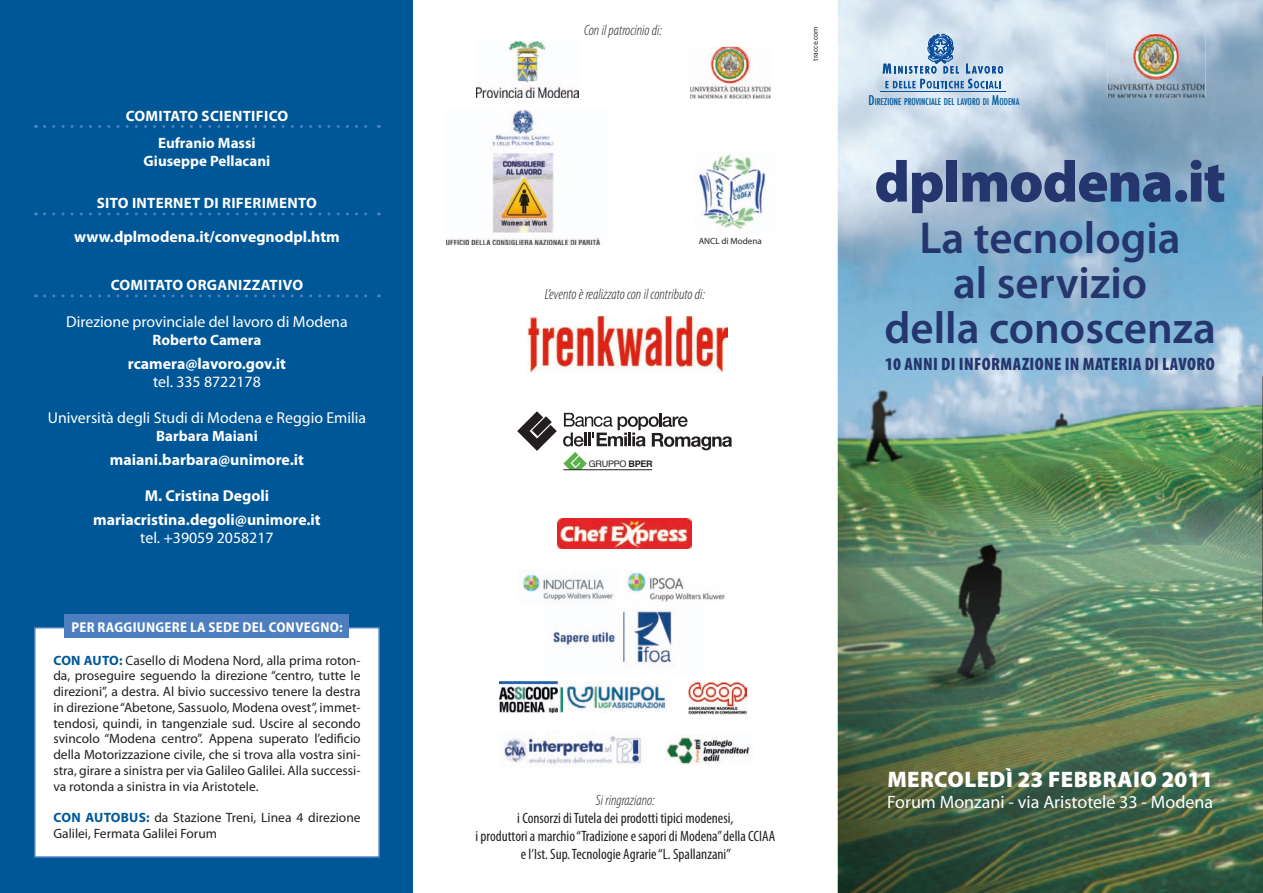
<style>
.page{position:relative;width:1263px;height:893px;background:#fff}
.page>*{position:absolute;margin:0;border:0;box-sizing:border-box;transform-origin:0 0}
.t1{font:900 58.5px "Myriad Pro";color:#25356d}
.t2{font:600 45px/45px "Myriad Pro";color:#25356d;text-align:center}
.t3{font:900 22.5px "Myriad Pro";letter-spacing:.02em;color:#fff}
.t4{font:900 condensed 18px "Myriad Pro";letter-spacing:.02em;color:#25356d}
.t5{font:18px "Myriad Pro";color:#fff}
.t6{font:700 15.75px/24.3px "Myriad Pro";color:#fff;text-align:center}
.t7{font:15.75px "Myriad Pro";color:#fff}
.t8{font:condensed 15px/18px "Myriad Pro";color:#231f20;text-align:center}
.t9{font:700 15px/27.3px "Myriad Pro";letter-spacing:.02em;color:#fff;text-align:center}
.t10{font:italic 300 condensed 15px "Myriad Pro";color:#231f20}
.t11{font:700 15px "Myriad Pro";color:#fff}
.t12{font:700 semi-condensed 14.25px "Myriad Pro";letter-spacing:.02em;color:#fff}
.t13{font:13.5px/15.8px "Myriad Pro";color:#231f20;text-align:justify}
.t14{font:500 condensed 9.15px "Futura";color:#005798}
.t15{font:9px "Myriad Pro";color:#231f20}
.t16{font:9px "Helvetica";letter-spacing:-.03em;color:#231f20}
.t17{font:7.5px "Myriad Pro";letter-spacing:-.005em;color:#231f20}
.s1{font-weight:700;color:#005798}
.s2{font-weight:700}
.s3{font-size:13.05px}
</style>
<div class="page">
<div style="left:0;top:0;width:412px;height:893px;background:#005798"></div>
<div style="left:35px;top:628px;width:344px;height:229px;background:#fff"></div>
<div style="left:34px;top:627px;width:346px;height:231px;border:2px solid #4d7fc0"></div>
<img style="left:838px;top:0;width:425px;height:893px">
<div style="left:65px;top:614px;width:284px;height:24px;background:#4d7fc0"></div>
<hr style="left:1262px;top:376px;width:1px;height:251px;background:#231f20">
<svg style="left:45px;top:125px;width:334px;height:3px"></svg>
<svg style="left:45px;top:212px;width:334px;height:3px"></svg>
<svg style="left:45px;top:294px;width:334px;height:3px"></svg>
<img style="left:1108px;top:34px;width:97px;height:64px">
<img style="left:1134px;top:34px;width:44px;height:45px;border-radius:22px">
<hr style="left:880px;top:91px;width:126px;height:1px;background:#0a4f9e">
<svg style="left:883px;top:34px;width:120px;height:54px;background:#acc5df"></svg>
<img style="left:476px;top:42px;width:103px;height:55px">
<img style="left:695px;top:152px;width:71px;height:77px">
<img style="left:690px;top:47px;width:81px;height:51px">
<img style="left:712px;top:47px;width:36px;height:37px;border-radius:18px">
<svg style="left:517px;top:411px;width:40px;height:40px"></svg>
<svg style="left:563px;top:413px;width:169px;height:57px"></svg>
<hr style="left:563px;top:469px;width:89px;height:1px;background:#231f20">
<img style="left:557px;top:518px;width:135px;height:30px">
<img style="left:553px;top:610px;width:122px;height:55px">
<img style="left:523px;top:574px;width:91px;height:29px">
<img style="left:627px;top:572px;width:98px;height:30px">
<img style="left:527px;top:316px;width:201px;height:56px">
<img style="left:665px;top:735px;width:85px;height:30px">
<img style="left:504px;top:736px;width:142px;height:29px">
<img style="left:688px;top:681px;width:58px;height:33px">
<img style="left:500px;top:681px;width:167px;height:31px">
<img style="left:446px;top:111px;width:155px;height:133px">
<p class="t9" style="left:126px;top:101px;width:164px">Comitato SCientifiCo eufranio massi</p>
<p class="t11" style="left:144px;top:151px;width:128px">Giuseppe Pellacani</p>
<p class="t9" style="left:97px;top:189px;width:222px">Sito internet di riferimento</p>
<p class="t6" style="left:74px;top:224px;width:267px">www.dplmodena.it/convegnodpl.htm</p>
<p class="t9" style="left:111px;top:271px;width:194px">Comitato orGanizzativo</p>
<p class="t7" style="left:66px;top:312px;width:283px">Direzione provinciale del lavoro di Modena</p>
<p class="t9" style="left:153px;top:325px;width:110px">roberto Camera</p>
<p class="t6" style="left:128px;top:351px;width:160px">rcamera@lavoro.gov.it</p>
<p class="t7" style="left:153px;top:372px;width:109px">tel. 335 8722178</p>
<p class="t7" style="left:48px;top:408px;width:320px">Università degli Studi di Modena e Reggio Emilia</p>
<p class="t9" style="left:156px;top:422px;width:103px">Barbara maiani</p>
<p class="t6" style="left:110px;top:447px;width:195px">maiani.barbara@unimore.it</p>
<p class="t6" style="left:93px;top:483px;width:229px">m. Cristina degoli mariacristina.degoli@unimore.it</p>
<p class="t7" style="left:140px;top:528px;width:135px">tel. +39059 2058217</p>
<p class="t12" style="left:71px;top:619px;width:273px">PER RAGGIUNGERE LA SEDE DEL CONVEGNO:</p>
<p class="t13" style="left:53px;top:652px;width:309px"><span class="s1">Con auto:</span> Casello di Modena Nord, alla prima roton&shy;da, proseguire seguendo la direzione “centro, tutte le direzioni”, a destra. Al bivio successivo tenere la destra in direzione “Abetone, Sassuolo, Modena ovest”, immet&shy;tendosi, quindi, in tangenziale sud. Uscire al secondo svincolo “Modena centro”. Appena superato l’edificio della Motorizzazione civile, che si trova alla vostra sini&shy;stra, girare a sinistra per via Galileo Galilei. Alla successi&shy;va rotonda a sinistra in via Aristotele.</p>
<p class="t13" style="left:53px;top:809px;width:309px"><span class="s1">Con autoBuS:</span> da Stazione Treni, Linea 4 direzione<br>Galilei, Fermata Galilei Forum</p>
<p class="t10" style="left:584px;top:22px;width:79px">Con il patrocinio di:</p>
<p class="t15" style="left:699px;top:236px;width:65px">ANCL di Modena</p>
<p class="t10" style="left:545px;top:286px;width:162px">L’evento è realizzato con il contributo di:</p>
<p class="t16" style="left:589px;top:456px;width:65px">GRUPPO <span class="s2">BPER</span></p>
<p class="t17" style="left:811px;top:61px;width:36px;rotate:-90deg">tracce.com</p>
<p class="t14" style="left:869px;top:96px;width:152px"><span class="s3">D</span>IREZIONE PROVINCIALE DEL LAVORO DI <span class="s3">M</span>ODENA</p>
<h1 class="t1" style="left:874px;top:149px;width:353px">DPLMODENA.IT</h1>
<h2 class="t2" style="left:884px;top:214px;width:333px">La tecnologia<br>al servizio<br>della conoscenza</h2>
<h3 class="t4" style="left:885px;top:354px;width:331px">10 ANNI DI INFORMAZIONE IN MATERIA DI LAVORO</h3>
<p class="t10" style="left:596px;top:792px;width:60px">Si ringraziano:</p>
<p class="t8" style="left:475px;top:809px;width:301px">i Consorzi di Tutela dei prodotti tipici modenesi,<br>i produttori a marchio “Tradizione e sapori di Modena” della CCIAA e l’Ist. Sup. Tecnologie Agrarie “L. Spallanzani”</p>
<h3 class="t3" style="left:887px;top:766px;width:327px">MERCOLEDÌ 23 FEBBRAIO 2011</h3>
<h3 class="t5" style="left:887px;top:791px;width:328px">Forum Monzani - via Aristotele 33 - Modena</h3>
</div>
